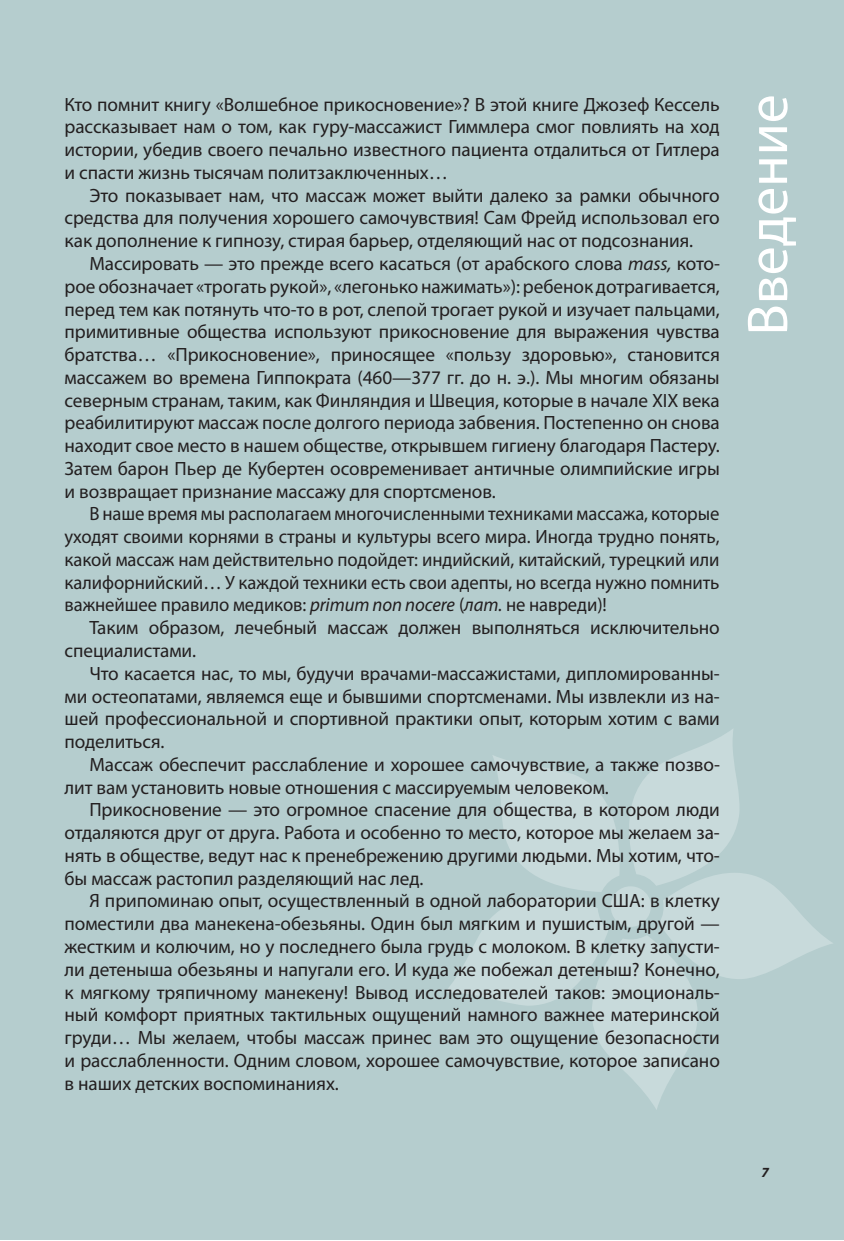
<style>
.page{position:relative;width:844px;height:1241px;background:#fff}
.page>*{position:absolute;margin:0;border:0;box-sizing:border-box;transform-origin:0 0}
.t1{font:57.75px "Myriad Pro";color:#fff}
.t2{font:19.25px/22.8px "Myriad Pro";letter-spacing:-.005em;color:#231f20;text-align:justify}
.t3{font:italic 700 14px "Myriad Pro";color:#231f20}
.s1{font-style:italic}
</style>
<div class="page">
<div style="left:0;top:1px;width:843px;height:1239px;background:#b5cdce"></div>
<svg style="left:445px;top:729px;width:388px;height:380px"></svg>
<p class="t2" style="left:64px;top:92px;width:656px">Кто помнит книгу «Волшебное прикосновение»? В этой книге Джозеф Кессель рассказывает нам о том, как гуру-массажист Гиммлера смог повлиять на ход истории, убедив своего печально известного пациента отдалиться от Гитлера и спасти жизнь тысячам политзаключенных…</p>
<p class="t2" style="left:64px;top:183px;width:656px;text-indent:25px">Это показывает нам, что массаж может выйти далеко за рамки обычного средства для получения хорошего самочувствия! Сам Фрейд использовал его как дополнение к гипнозу, стирая барьер, отделяющий нас от подсознания.</p>
<p class="t2" style="left:64px;top:252px;width:656px;text-indent:25px">Массировать — это прежде всего касаться (от арабского слова <span class="s1">mass,</span> кото&shy;рое обозначает «трогать рукой», «легонько нажимать»): ребенок дотрагивается, перед тем как потянуть что-то в рот, слепой трогает рукой и изучает пальцами, примитивные общества используют прикосновение для выражения чувства братства… «Прикосновение», приносящее «пользу здоровью», становится массажем во времена Гиппократа (460—377 гг. до н. э.). Мы многим обязаны северным странам, таким, как Финляндия и Швеция, которые в начале XIX века реабилитируют массаж после долгого периода забвения. Постепенно он снова находит свое место в нашем обществе, открывшем гигиену благодаря Пастеру.<br>Затем барон Пьер де Кубертен осовременивает античные олимпийские игры и возвращает признание массажу для спортсменов.</p>
<p class="t2" style="left:64px;top:502px;width:656px;text-indent:25px">В наше время мы располагаем многочисленными техниками массажа, которые уходят своими корнями в страны и культуры всего мира. Иногда трудно понять, какой массаж нам действительно подойдет: индийский, китайский, турецкий или калифорнийский… У каждой техники есть свои адепты, но всегда нужно помнить важнейшее правило медиков: <span class="s1">primum non nocere</span> (<span class="s1">лат.</span> не навреди)!</p>
<p class="t2" style="left:64px;top:616px;width:656px;text-indent:25px">Таким образом, лечебный массаж должен выполняться исключительно специалистами.</p>
<p class="t2" style="left:64px;top:661px;width:656px;text-indent:25px">Что касается нас, то мы, будучи врачами-массажистами, дипломированны&shy;ми остеопатами, являемся еще и бывшими спортсменами. Мы извлекли из на&shy;шей профессиональной и спортивной практики опыт, которым хотим с вами поделиться.</p>
<p class="t2" style="left:64px;top:752px;width:656px;text-indent:25px">Массаж обеспечит расслабление и хорошее самочувствие, а также позво&shy;лит вам установить новые отношения с массируемым человеком.</p>
<p class="t2" style="left:64px;top:798px;width:656px;text-indent:25px">Прикосновение — это огромное спасение для общества, в котором люди отдаляются друг от друга. Работа и особенно то место, которое мы желаем за&shy;нять в обществе, ведут нас к пренебрежению другими людьми. Мы хотим, что&shy;бы массаж растопил разделяющий нас лед.</p>
<p class="t2" style="left:64px;top:889px;width:656px;text-indent:25px">Я припоминаю опыт, осуществленный в одной лаборатории США: в клетку поместили два манекена-обезьяны. Один был мягким и пушистым, другой — жестким и колючим, но у последнего была грудь с молоком. В клетку запусти&shy;ли детеныша обезьяны и напугали его. И куда же побежал детеныш? Конечно, к мягкому тряпичному манекену! Вывод исследователей таков: эмоциональ&shy;ный комфорт приятных тактильных ощущений намного важнее материнской груди… Мы желаем, чтобы массаж принес вам это ощущение безопасности и расслабленности. Одним словом, хорошее самочувствие, которое записано в наших детских воспоминаниях.</p>
<h1 class="t1" style="left:731px;top:335px;width:243px;rotate:-90deg">Введение</h1>
<p class="t3" style="left:761px;top:1162px;width:9px">7</p>
</div>
